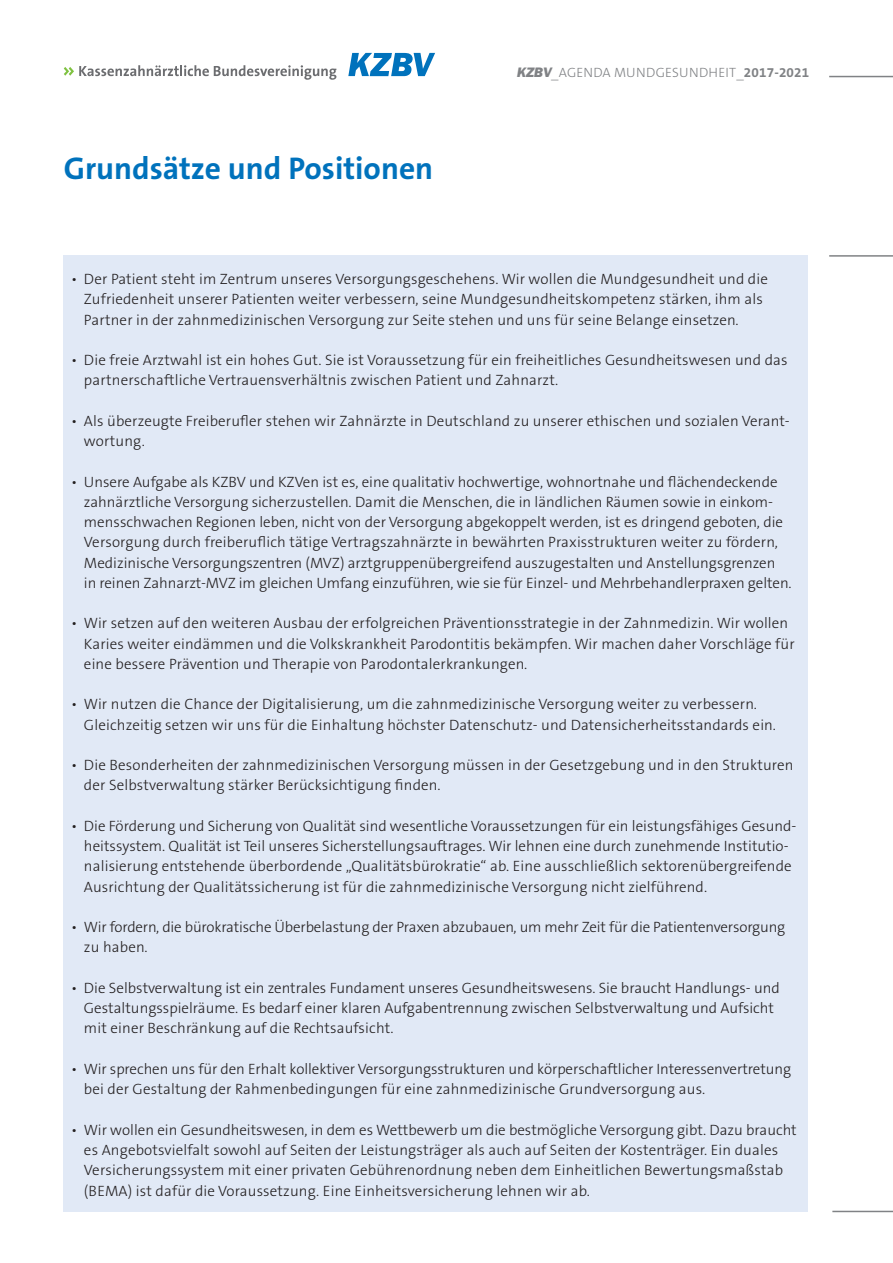
<style>
.page{position:relative;width:893px;height:1263px;background:#fff}
.page>*{position:absolute;margin:0;border:0;box-sizing:border-box;transform-origin:0 0}
.t1{font:700 31.5px "The Sans B Plus W7";color:#0072bc}
.t2{font:300 15px/20.2px "The Sans B Plus W3";letter-spacing:.01em;color:#231f20}
.t3{font:300 15px/20.2px "The Sans B Plus W3";letter-spacing:-.01em;color:#231f20}
.t4{font:300 13.5px "The Sans B Plus W3";letter-spacing:.015em;color:#808285}
.s1{font-family:"Franklin ITCBQ";font-weight:800;font-style:italic}
.s2{font-family:"The Sans B Plus W7";font-weight:700}
</style>
<div class="page">
<hr style="left:829px;top:76px;width:64px;height:1px;background:#808285">
<hr style="left:829px;top:255px;width:64px;height:2px;background:#808285">
<hr style="left:832px;top:1211px;width:61px;height:1px;background:#808285">
<div style="left:64px;top:255px;width:744px;height:957px;background:#e1e9f6"></div>
<svg style="left:64px;top:65px;width:272px;height:15px"></svg>
<svg style="left:348px;top:53px;width:87px;height:23px"></svg>
<h1 class="t1" style="left:64px;top:148px;width:371px">Grundsätze und Positionen</h1>
<p class="t4" style="left:517px;top:64px;width:294px"><span class="s1">KZBV</span>_AGENDA MUNDGESUNDHEIT_<span class="s2">2017-2021</span></p>
<p class="t2" style="left:84px;top:269px;width:685px;text-indent:-13px">• Der Patient steht im Zentrum unseres Versorgungsgeschehens. Wir wollen die Mundgesundheit und die<br>Zufriedenheit unserer Patienten weiter verbessern, seine Mundgesundheitskompetenz stärken, ihm als<br>Partner in der zahnmedizinischen Versorgung zur Seite stehen und uns für seine Belange einsetzen.</p>
<p class="t2" style="left:84px;top:350px;width:705px;text-indent:-13px">• Die freie Arztwahl ist ein hohes Gut. Sie ist Voraussetzung für ein freiheitliches Gesundheitswesen und das partnerschaftliche Vertrauensverhältnis zwischen Patient und Zahnarzt.</p>
<p class="t2" style="left:84px;top:411px;width:707px;text-indent:-13px">• Als überzeugte Freiberufler stehen wir Zahnärzte in Deutschland zu unserer ethischen und sozialen Verant&shy;wortung.</p>
<p class="t2" style="left:84px;top:471px;width:709px;text-indent:-13px">• Unsere Aufgabe als KZBV und KZVen ist es, eine qualitativ hochwertige, wohnortnahe und flächendeckende zahnärztliche Versorgung sicherzustellen. Damit die Menschen, die in ländlichen Räumen sowie in einkom&shy;mensschwachen Regionen leben, nicht von der Versorgung abgekoppelt werden, ist es dringend geboten, die Versorgung durch freiberuflich tätige Vertragszahnärzte in bewährten Praxisstrukturen weiter zu fördern, Medizinische Versorgungszentren (MVZ) arztgruppenübergreifend auszugestalten und Anstellungsgrenzen in reinen Zahnarzt-MVZ im gleichen Umfang einzuführen, wie sie für Einzel- und Mehrbehandlerpraxen gelten.</p>
<p class="t2" style="left:84px;top:613px;width:712px;text-indent:-13px">• Wir setzen auf den weiteren Ausbau der erfolgreichen Präventionsstrategie in der Zahnmedizin. Wir wollen<br>Karies weiter eindämmen und die Volkskrankheit Parodontitis bekämpfen. Wir machen daher Vorschläge für eine bessere Prävention und Therapie von Parodontalerkrankungen.</p>
<p class="t2" style="left:84px;top:694px;width:693px;text-indent:-13px">• Wir nutzen die Chance der Digitalisierung, um die zahnmedizinische Versorgung weiter zu verbessern.<br>Gleichzeitig setzen wir uns für die Einhaltung höchster Datenschutz- und Datensicherheitsstandards ein.</p>
<p class="t2" style="left:84px;top:755px;width:711px;text-indent:-13px">• Die Besonderheiten der zahnmedizinischen Versorgung müssen in der Gesetzgebung und in den Strukturen der Selbstverwaltung stärker Berücksichtigung finden.</p>
<p class="t2" style="left:84px;top:816px;width:714px;text-indent:-13px">• Die Förderung und Sicherung von Qualität sind wesentliche Voraussetzungen für ein leistungsfähiges Gesund&shy;heitssystem. Qualität ist Teil unseres Sicherstellungsauftrages. Wir lehnen eine durch zunehmende Institutio&shy;nalisierung entstehende überbordende „Qualitätsbürokratie“ ab. Eine ausschließlich sektorenübergreifende Ausrichtung der Qualitätssicherung ist für die zahnmedizinische Versorgung nicht zielführend.</p>
<p class="t3" style="left:84px;top:917px;width:703px;text-indent:-13px">• Wir fordern, die bürokratische Überbelastung der Praxen abzubauen, um mehr Zeit für die Patientenversorgung zu haben.</p>
<p class="t2" style="left:84px;top:978px;width:697px;text-indent:-13px">• Die Selbstverwaltung ist ein zentrales Fundament unseres Gesundheitswesens. Sie braucht Handlungs- und<br>Gestaltungsspielräume. Es bedarf einer klaren Aufgabentrennung zwischen Selbstverwaltung und Aufsicht mit einer Beschränkung auf die Rechtsaufsicht.</p>
<p class="t2" style="left:84px;top:1059px;width:709px;text-indent:-13px">• Wir sprechen uns für den Erhalt kollektiver Versorgungsstrukturen und körperschaftlicher Interessenvertretung bei der Gestaltung der Rahmenbedingungen für eine zahnmedizinische Grundversorgung aus.</p>
<p class="t2" style="left:84px;top:1119px;width:714px;text-indent:-13px">• Wir wollen ein Gesundheitswesen, in dem es Wettbewerb um die bestmögliche Versorgung gibt. Dazu braucht es Angebotsvielfalt sowohl auf Seiten der Leistungsträger als auch auf Seiten der Kostenträger. Ein duales Versicherungssystem mit einer privaten Gebührenordnung neben dem Einheitlichen Bewertungsmaßstab (BEMA) ist dafür die Voraussetzung. Eine Einheitsversicherung lehnen wir ab.</p>
</div>
